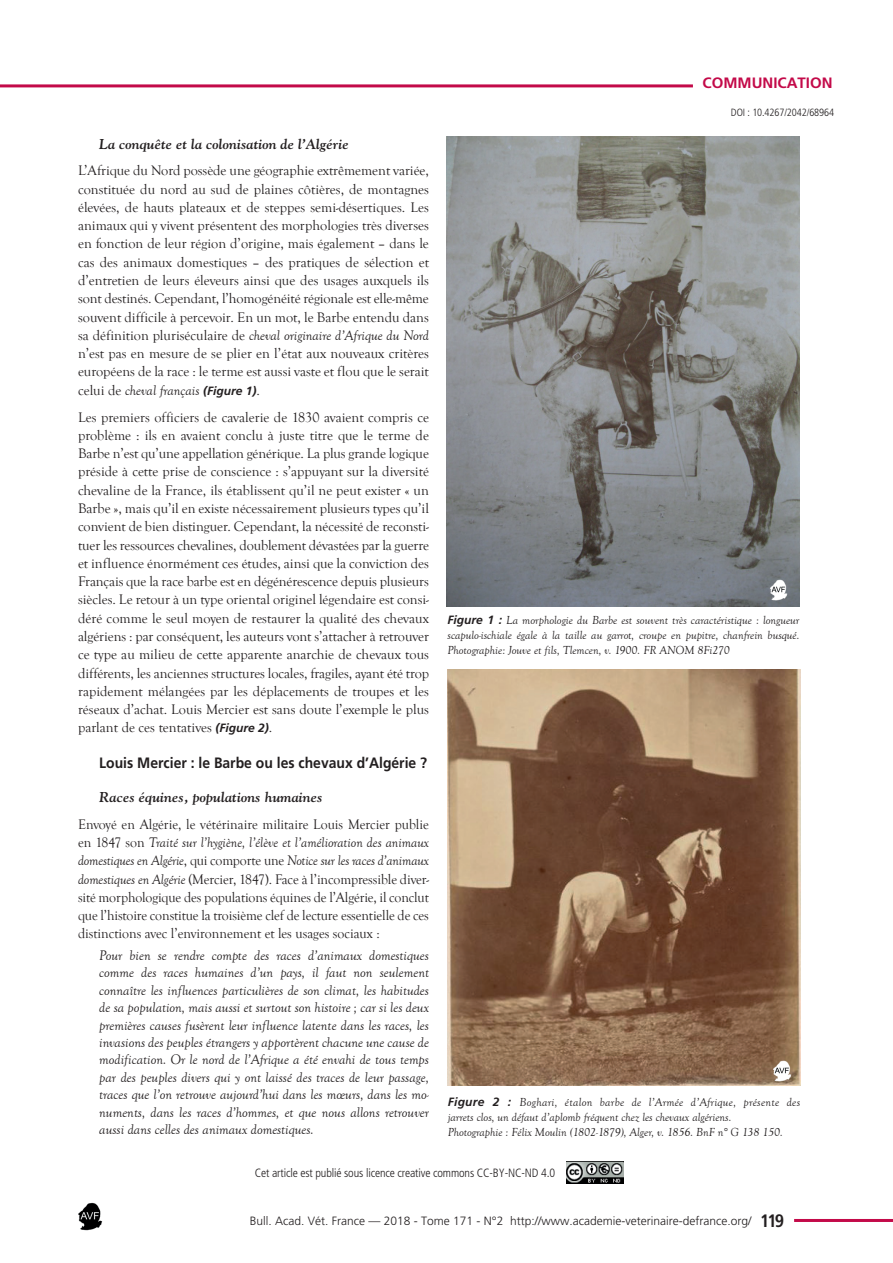
<style>
.page{position:relative;width:893px;height:1263px;background:#fff}
.page>*{position:absolute;margin:0;border:0;box-sizing:border-box;transform-origin:0 0}
.t1{font:700 condensed 18px "Frutiger";color:#231f20}
.t2{font:700 15px "Frutiger";color:#231f20;scale:.93 1}
.t3{font:700 15px "Frutiger";color:#c30a49}
.t4{font:14.25px/18.3px "Goudy Old Style T";color:#231f20;text-align:justify}
.t5{font:italic 14.25px/17.4px "Goudy Old Style T";color:#231f20;text-align:justify}
.t6{font:italic 700 14.25px "Goudy";color:#231f20}
.t7{font:italic 12px/15px "Goudy Old Style T";color:#231f20;text-align:justify}
.t8{font:300 12px "Frutiger";color:#231f20}
.t9{font:300 condensed 12px "Frutiger";letter-spacing:-.01em;color:#231f20}
.t10{font:300 condensed 10.5px "Frutiger";letter-spacing:-.01em;color:#231f20}
.s1{font-style:italic}
.s2{font-family:"Frutiger";font-weight:700;font-style:italic;font-size:12px}
.s3{font-family:"Frutiger";font-weight:700}
</style>
<div class="page">
<img style="left:447px;top:136px;width:353px;height:470px">
<img style="left:447px;top:670px;width:353px;height:415px">
<hr style="left:794px;top:1219px;width:99px;height:3px;background:#c30a49">
<hr style="left:0;top:84px;width:693px;height:3px;background:#c30a49">
<img style="left:78px;top:1203px;width:25px;height:28px">
<img style="left:566px;top:1162px;width:57px;height:21px">
<img style="left:769px;top:579px;width:19px;height:21px">
<img style="left:772px;top:1061px;width:19px;height:21px">
<p class="t3" style="left:703px;top:74px;width:131px">COMMUNICATION</p>
<p class="t6" style="left:99px;top:135px;width:251px">La conquête et la colonisation de l’Algérie</p>
<p class="t4" style="left:78px;top:162px;width:352px">L’Afrique du Nord possède une géographie extrêmement variée, constituée du nord au sud de plaines côtières, de montagnes élevées, de hauts plateaux et de steppes semi-désertiques. Les animaux qui y vivent présentent des morphologies très diverses en fonction de leur région d’origine, mais également – dans le cas des animaux domestiques – des pratiques de sélection et d’entretien de leurs éleveurs ainsi que des usages auxquels ils sont destinés. Cependant, l’homogénéité régionale est elle-même souvent difficile à percevoir. En un mot, le Barbe entendu dans sa définition pluriséculaire de <span class="s1">cheval originaire d’Afrique du Nord </span>n’est pas en mesure de se plier en l’état aux nouveaux critères européens de la race : le terme est aussi vaste et flou que le serait celui de <span class="s1">cheval français</span> <span class="s2">(Figure 1)</span>.</p>
<p class="t4" style="left:78px;top:408px;width:352px">Les premiers officiers de cavalerie de 1830 avaient compris ce problème : ils en avaient conclu à juste titre que le terme de Barbe n’est qu’une appellation générique. La plus grande logique préside à cette prise de conscience : s’appuyant sur la diversité chevaline de la France, ils établissent qu’il ne peut exister « un Barbe », mais qu’il en existe nécessairement plusieurs types qu’il convient de bien distinguer. Cependant, la nécessité de reconsti&shy;tuer les ressources chevalines, doublement dévastées par la guerre et influence énormément ces études, ainsi que la conviction des Français que la race barbe est en dégénérescence depuis plusieurs siècles. Le retour à un type oriental originel légendaire est consi&shy;déré comme le seul moyen de restaurer la qualité des chevaux algériens : par conséquent, les auteurs vont s’attacher à retrouver ce type au milieu de cette apparente anarchie de chevaux tous différents, les anciennes structures locales, fragiles, ayant été trop rapidement mélangées par les déplacements de troupes et les réseaux d’achat. Louis Mercier est sans doute l’exemple le plus parlant de ces tentatives <span class="s2">(Figure 2)</span>.</p>
<p class="t2" style="left:99px;top:753px;width:354px">Louis Mercier : le Barbe ou les chevaux d’Algérie ?</p>
<p class="t6" style="left:99px;top:788px;width:225px">Races équines, populations humaines</p>
<p class="t4" style="left:78px;top:815px;width:352px">Envoyé en Algérie, le vétérinaire militaire Louis Mercier publie en 1847 son <span class="s1">Traité sur l’hygiène, l’élève et l’amélioration des animaux domestiques en Algérie</span>, qui comporte une <span class="s1">Notice sur les races d’animaux domestiques en Algérie</span> (Mercier, 1847). Face à l’incompressible diver&shy;sité morphologique des populations équines de l’Algérie, il conclut que l’histoire constitue la troisième clef de lecture essentielle de ces distinctions avec l’environnement et les usages sociaux :</p>
<p class="t5" style="left:99px;top:947px;width:331px">Pour bien se rendre compte des races d’animaux domestiques comme des races humaines d’un pays, il faut non seulement connaître les influences particulières de son climat, les habitudes de sa population, mais aussi et surtout son histoire ; car si les deux premières causes fusèrent leur influence latente dans les races, les invasions des peuples étrangers y apportèrent chacune une cause de modification. Or le nord de l’Afrique a été envahi de tous temps par des peuples divers qui y ont laissé des traces de leur passage, traces que l’on retrouve aujourd’hui dans les mœurs, dans les mo&shy;numents, dans les races d’hommes, et que nous allons retrouver aussi dans celles des animaux domestiques.</p>
<p class="t10" style="left:731px;top:107px;width:105px">DOI : 10.4267/2042/68964</p>
<p class="t7" style="left:448px;top:613px;width:353px"><span class="s3">Figure 1 :</span> La morphologie du Barbe est souvent très caractéristique : longueur scapulo-ischiale égale à la taille au garrot, croupe en pupitre, chanfrein busqué.<br>Photographie: Jouve et fils, Tlemcen, v. 1900. FR ANOM 8Fi270</p>
<p class="t7" style="left:448px;top:1095px;width:354px;text-align:left"><span class="s3">Figure 2 :</span> Boghari, étalon barbe de l’Armée d’Afrique, présente des jarrets clos, un défaut d’aplomb fréquent chez les chevaux algériens.<br>Photographie : Félix Moulin (1802-1879), Alger, v. 1856. BnF n° G 138 150.</p>
<p class="t9" style="left:255px;top:1166px;width:302px">Cet article est publié sous licence creative commons CC-BY-NC-ND 4.0</p>
<p class="t8" style="left:250px;top:1214px;width:503px">Bull. Acad. Vét. France — 2018 - Tome 171 - N°2 http://www.academie-veterinaire-defrance.org/</p>
<p class="t1" style="left:760px;top:1210px;width:25px">119</p>
</div>
